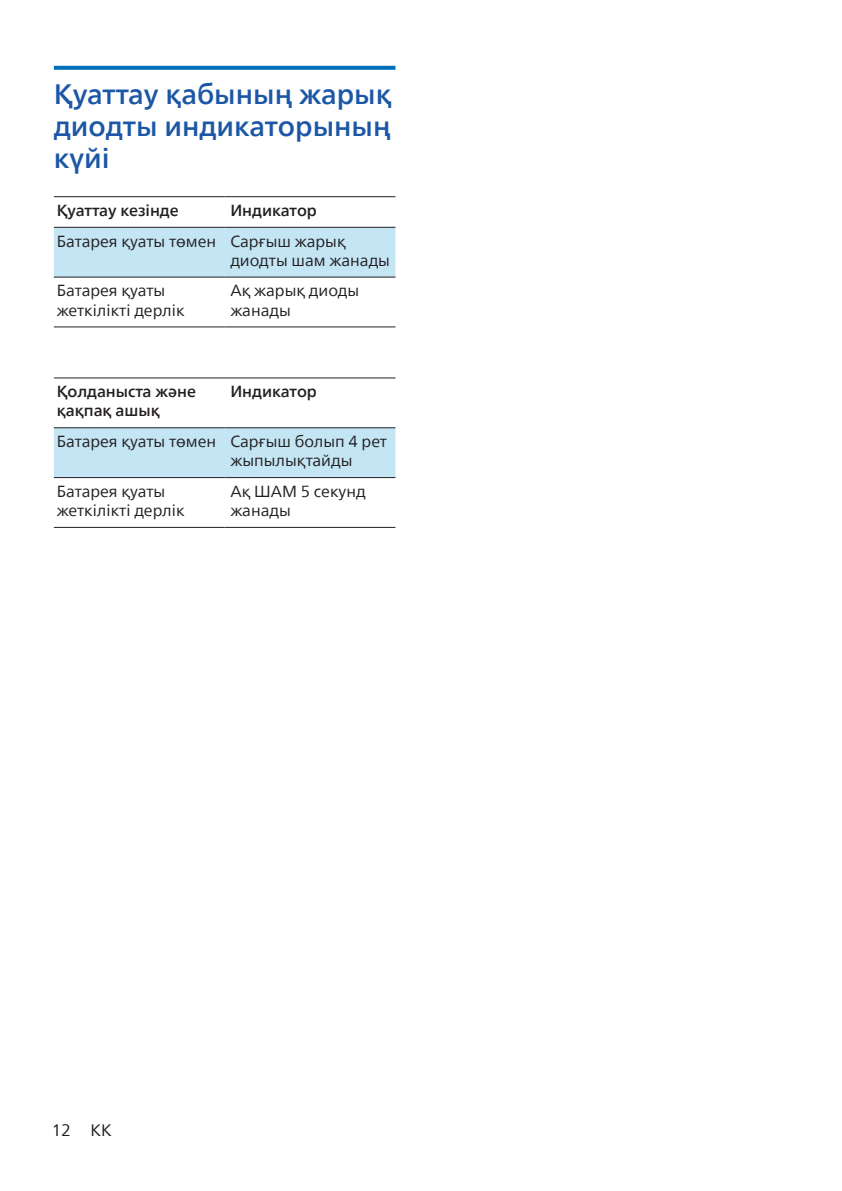
<style>
.page{position:relative;width:842px;height:1191px;background:#fff}
.page>*{position:absolute;margin:0;border:0;box-sizing:border-box;transform-origin:0 0}
.heading2{font:500 28px/32px "Neue Frutiger World";color:#1c57a5;text-align:justify}
.t1{font:16.4px "Neue Frutiger World";color:#231f20}
.Body_Text{font:16px/19.2px "Neue Frutiger World";color:#231f20}
.Body_Text-2{font:500 16px/19.2px "Neue Frutiger World";color:#231f20}
</style>
<div class="page">
<svg style="left:54px;top:66px;width:341px;height:4px"></svg>
<svg style="left:54px;top:228px;width:341px;height:249px"></svg>
<svg style="left:54px;top:478px;width:341px;height:49px"></svg>
<hr style="left:54px;top:196px;width:171px;height:1px;background:#231f20">
<hr style="left:225px;top:196px;width:170px;height:1px;background:#231f20">
<hr style="left:54px;top:227px;width:171px;height:1px;background:#231f20">
<hr style="left:225px;top:227px;width:170px;height:1px;background:#231f20">
<hr style="left:54px;top:277px;width:171px;height:1px;background:#231f20">
<hr style="left:225px;top:277px;width:170px;height:1px;background:#231f20">
<hr style="left:54px;top:326px;width:171px;height:1px;background:#231f20">
<hr style="left:225px;top:326px;width:170px;height:1px;background:#231f20">
<hr style="left:54px;top:377px;width:171px;height:1px;background:#231f20">
<hr style="left:225px;top:377px;width:170px;height:1px;background:#231f20">
<hr style="left:54px;top:427px;width:171px;height:1px;background:#231f20">
<hr style="left:225px;top:427px;width:170px;height:1px;background:#231f20">
<hr style="left:54px;top:477px;width:171px;height:1px;background:#231f20">
<hr style="left:225px;top:477px;width:170px;height:1px;background:#231f20">
<hr style="left:54px;top:527px;width:171px;height:1px;background:#231f20">
<hr style="left:225px;top:527px;width:170px;height:1px;background:#231f20">
<p class="heading2" style="left:54px;top:78px;width:339px">Қуаттау қабының жарық диодты индикаторының күйі</p>
<p class="Body_Text-2" style="left:57px;top:201px;width:123px">Қуаттау кезінде</p>
<p class="Body_Text-2" style="left:230px;top:201px;width:88px">Индикатор</p>
<p class="Body_Text" style="left:57px;top:232px;width:161px">Батарея қуаты төмен</p>
<p class="Body_Text" style="left:230px;top:232px;width:161px">Сарғыш жарық диодты шам жанады</p>
<p class="Body_Text" style="left:57px;top:281px;width:129px">Батарея қуаты жеткілікті дерлік</p>
<p class="Body_Text" style="left:230px;top:281px;width:130px">Ақ жарық диоды жанады</p>
<p class="Body_Text-2" style="left:57px;top:382px;width:141px">Қолданыста және қақпақ ашық</p>
<p class="Body_Text-2" style="left:230px;top:382px;width:88px">Индикатор</p>
<p class="Body_Text" style="left:57px;top:432px;width:161px">Батарея қуаты төмен</p>
<p class="Body_Text" style="left:230px;top:432px;width:158px">Сарғыш болып 4 рет жыпылықтайды</p>
<p class="Body_Text" style="left:57px;top:482px;width:129px">Батарея қуаты жеткілікті дерлік</p>
<p class="Body_Text" style="left:230px;top:482px;width:137px">Ақ ШАМ 5 секунд жанады</p>
<p class="t1" style="left:52px;top:1117px;width:62px">12 KK</p>
</div>
